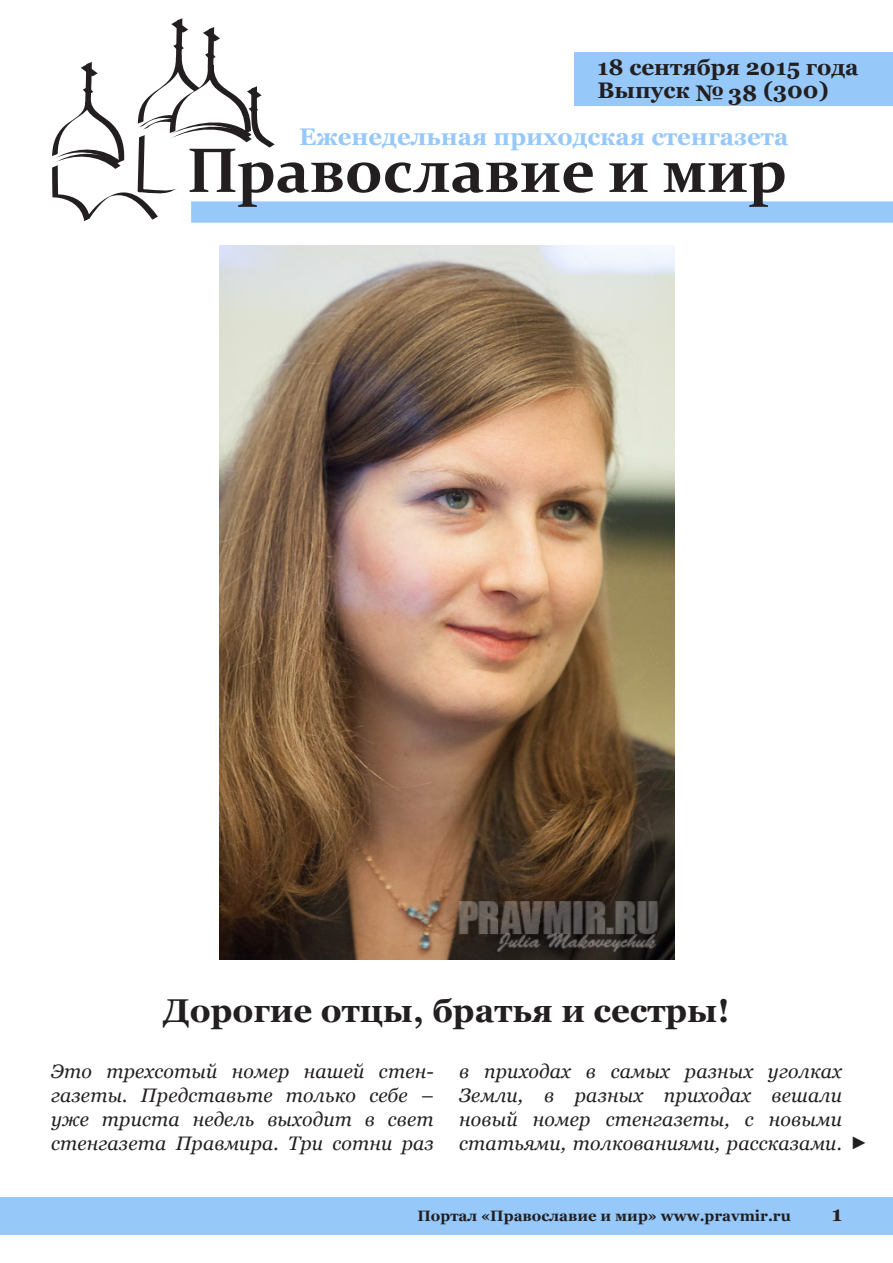
<style>
.page{position:relative;width:893px;height:1263px;background:#fff}
.page>*{position:absolute;margin:0;border:0;box-sizing:border-box;transform-origin:0 0}
.Zagolovok{font:700 33px "Georgia";color:#231f20}
.t1{font:700 24px "Georgia";color:#96c8fa}
.t2{font:700 22.5px/22.5px "Georgia";color:#231f20}
.t3{font:700 21px "Georgia";color:#231f20}
.Text_first{font:italic 19.5px/23.7px "Georgia";letter-spacing:.01em;color:#231f20;text-align:justify}
.t4{font:700 15px "Georgia";color:#231f20}
.s1{font-family:"Arial";font-style:normal;font-size:18px}
</style>
<div class="page">
<div style="left:191px;top:201px;width:702px;height:22px;background:#96c8fa"></div>
<div style="left:574px;top:53px;width:319px;height:53px;background:#96c8fa"></div>
<svg style="left:52px;top:18px;width:541px;height:203px"></svg>
<svg style="left:609px;top:163px;width:39px;height:29px"></svg>
<svg style="left:664px;top:162px;width:121px;height:45px"></svg>
<div style="left:0;top:1197px;width:893px;height:37px;background:#96c8fa"></div>
<img style="left:219px;top:246px;width:455px;height:714px">
<p class="t2" style="left:597px;top:56px;width:263px">18 сентября 2015 года<br>Выпуск № 38 (300)</p>
<p class="t1" style="left:299px;top:122px;width:491px">Еженедельная приходская стенгазета</p>
<p class="Zagolovok" style="left:163px;top:989px;width:568px">Дорогие отцы, братья и сестры!</p>
<p class="Text_first" style="left:51px;top:1060px;width:384px">Это трехсотый номер нашей стен&shy;газеты. Представьте только себе – уже триста недель выходит в свет стенгазета Правмира. Три сотни раз</p>
<p class="Text_first" style="left:459px;top:1060px;width:410px;text-align:left">в приходах в самых разных уголках Земли, в разных приходах вешали новый номер стенгазеты, с новыми статьями, толкованиями, рассказами. <span class="s1">►</span></p>
<p class="t4" style="left:417px;top:1206px;width:375px">Портал «Православие и мир» www.pravmir.ru</p>
<p class="t3" style="left:832px;top:1200px;width:12px">1</p>
</div>
